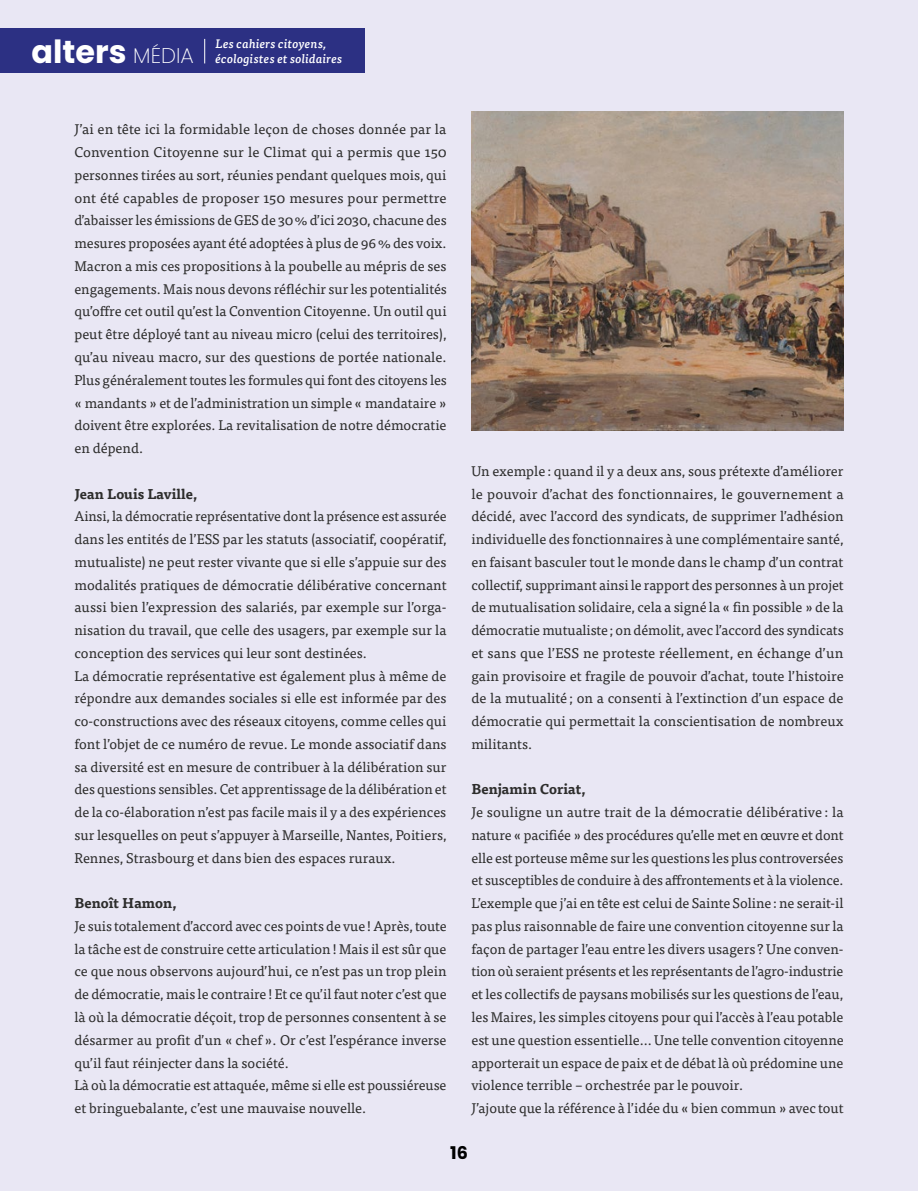
<style>
.page{position:relative;width:918px;height:1191px;background:#e9e7f4}
.page>*{position:absolute;margin:0;border:0;box-sizing:border-box;transform-origin:0 0}
.t1{font:700 31.85px "Poppins";color:#fff}
.t2{font:700 17.5px "Poppins";color:#000}
.t3{font:14px/22.8px "Tisa Pro";color:#2d2d2c}
.t4{font:700 14px "Tisa Pro";color:#2d2d2c}
.t5{font:italic 500 12.25px/14.7px "Tisa Pro";letter-spacing:.015em;color:#fff}
.s1{font-weight:200;font-size:21.18px}
</style>
<div class="page">
<img style="left:471px;top:112px;width:372px;height:318px">
<div style="left:0;top:28px;width:365px;height:44px;background:#2c3083"></div>
<svg style="left:204px;top:39px;width:1px;height:24px"></svg>
<h1 class="t1" style="left:32px;top:33px;width:164px">alters <span class="s1">MÉDIA</span></h1>
<p class="t5" style="left:215px;top:36px;width:128px">Les cahiers citoyens, écologistes et solidaires</p>
<p class="t3" style="left:74px;top:117px;width:374px;text-align:justify">J’ai en tête ici la formidable leçon de choses donnée par la Convention Citoyenne sur le Climat qui a permis que 150 personnes tirées au sort, réunies pendant quelques mois, qui ont été capables de proposer 150 mesures pour permettre d’abaisser les émissions de GES de 30% d’ici 2030, chacune des mesures proposées ayant été adoptées à plus de 96% des voix.<br>Macron a mis ces propositions à la poubelle au mépris de ses engagements. Mais nous devons réfléchir sur les potentialités qu’offre cet outil qu’est la Convention Citoyenne. Un outil qui peut être déployé tant au niveau micro (celui des territoires), qu’au niveau macro, sur des questions de portée nationale.<br>Plus généralement toutes les formules qui font des citoyens les « mandants » et de l’administration un simple « mandataire » doivent être explorées. La revitalisation de notre démocratie en dépend.</p>
<p class="t4" style="left:74px;top:482px;width:124px">Jean Louis Laville,</p>
<p class="t3" style="left:74px;top:504px;width:374px">Ainsi, la démocratie représentative dont la présence est assurée dans les entités de l’ESS par les statuts (associatif, coopératif, mutualiste) ne peut rester vivante que si elle s’appuie sur des modalités pratiques de démocratie délibérative concernant aussi bien l’expression des salariés, par exemple sur l’orga&shy;nisation du travail, que celle des usagers, par exemple sur la conception des services qui leur sont destinées.<br>La démocratie représentative est également plus à même de répondre aux demandes sociales si elle est informée par des co-constructions avec des réseaux citoyens, comme celles qui font l’objet de ce numéro de revue. Le monde associatif dans sa diversité est en mesure de contribuer à la délibération sur des questions sensibles. Cet apprentissage de la délibération et de la co-élaboration n’est pas facile mais il y a des expériences sur lesquelles on peut s’appuyer à Marseille, Nantes, Poitiers, Rennes, Strasbourg et dans bien des espaces ruraux.</p>
<p class="t4" style="left:74px;top:892px;width:103px">Benoît Hamon,</p>
<p class="t3" style="left:74px;top:914px;width:374px">Je suis totalement d’accord avec ces points de vue! Après, toute la tâche est de construire cette articulation! Mais il est sûr que ce que nous observons aujourd’hui, ce n’est pas un trop plein de démocratie, mais le contraire! Et ce qu’il faut noter c’est que là où la démocratie déçoit, trop de personnes consentent à se désarmer au profit d’un « chef ». Or c’est l’espérance inverse qu’il faut réinjecter dans la société.<br>Là où la démocratie est attaquée, même si elle est poussiéreuse et bringuebalante, c’est une mauvaise nouvelle.</p>
<p class="t3" style="left:471px;top:459px;width:374px;text-align:justify">Un exemple : quand il y a deux ans, sous prétexte d’améliorer le pouvoir d’achat des fonctionnaires, le gouvernement a décidé, avec l’accord des syndicats, de supprimer l’adhésion individuelle des fonctionnaires à une complémentaire santé, en faisant basculer tout le monde dans le champ d’un contrat collectif, supprimant ainsi le rapport des personnes à un projet de mutualisation solidaire, cela a signé la « fin possible » de la démocratie mutualiste; on démolit, avec l’accord des syndicats et sans que l’ESS ne proteste réellement, en échange d’un gain provisoire et fragile de pouvoir d’achat, toute l’histoire de la mutualité ; on a consenti à l’extinction d’un espace de démocratie qui permettait la conscientisation de nombreux militants.</p>
<p class="t4" style="left:471px;top:778px;width:115px">Benjamin Coriat,</p>
<p class="t3" style="left:471px;top:800px;width:374px">Je souligne un autre trait de la démocratie délibérative : la nature « pacifiée » des procédures qu’elle met en œuvre et dont elle est porteuse même sur les questions les plus controversées et susceptibles de conduire à des affrontements et à la violence.<br>L’exemple que j’ai en tête est celui de Sainte Soline: ne serait-il pas plus raisonnable de faire une convention citoyenne sur la façon de partager l’eau entre les divers usagers ? Une conven&shy;tion où seraient présents et les représentants de l’agro-industrie et les collectifs de paysans mobilisés sur les questions de l’eau, les Maires, les simples citoyens pour qui l’accès à l’eau potable est une question essentielle... Une telle convention citoyenne apporterait un espace de paix et de débat là où prédomine une violence terrible – orchestrée par le pouvoir.<br>J’ajoute que la référence à l’idée du « bien commun » avec tout</p>
<p class="t2" style="left:450px;top:1142px;width:19px">16</p>
</div>
